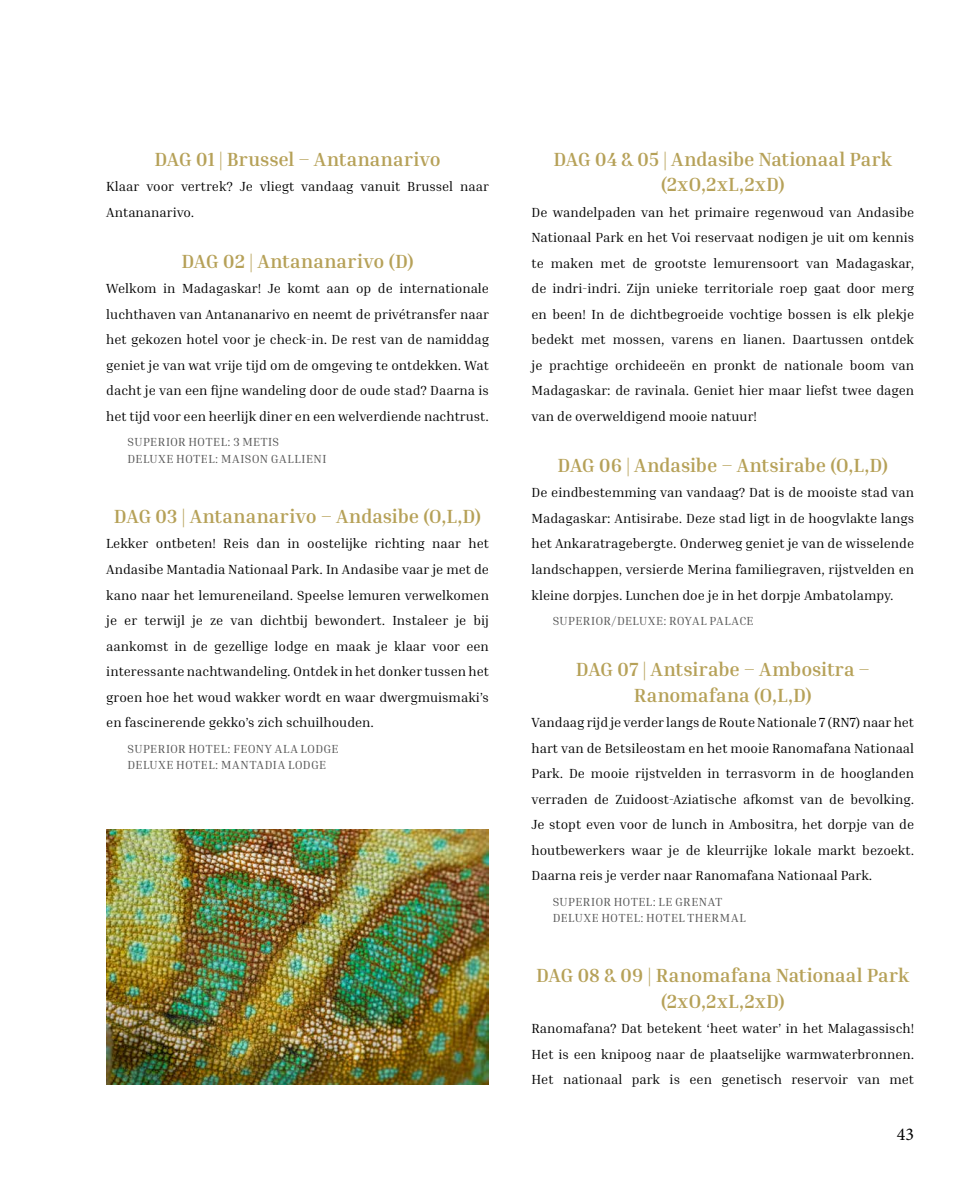
<style>
.page{position:relative;width:978px;height:1191px;background:#fff}
.page>*{position:absolute;margin:0;border:0;box-sizing:border-box;transform-origin:0 0}
.t1{font:700 19.5px/25.5px "Inria Serif";color:#b6a158;text-align:center}
.t2{font:18px "Minion Pro";color:#000}
.t3{font:13.5px/25.5px "Inria Serif";color:#000;text-align:justify}
.t4{font:12px/16.5px "Inria Serif";letter-spacing:.045em;color:#565656}
.t5{font:12px "Inria Serif";letter-spacing:.02em;color:#565656}
</style>
<div class="page">
<img style="left:106px;top:829px;width:383px;height:255px">
<h1 class="t1" style="left:154px;top:146px;width:288px">DAG 01 | Brussel – Antananarivo</h1>
<p class="t3" style="left:106px;top:174px;width:384px">Klaar voor vertrek? Je vliegt vandaag vanuit Brussel naar<br>Antananarivo.</p>
<h1 class="t1" style="left:181px;top:248px;width:234px">DAG 02 | Antananarivo (D)</h1>
<p class="t3" style="left:106px;top:276px;width:384px">Welkom in Madagaskar! Je komt aan op de internationale luchthaven van Antananarivo en neemt de privétransfer naar het gekozen hotel voor je check-in. De rest van de namiddag geniet je van wat vrije tijd om de omgeving te ontdekken. Wat dacht je van een fijne wandeling door de oude stad? Daarna is het tijd voor een heerlijk diner en een welverdiende nachtrust.</p>
<p class="t4" style="left:128px;top:434px;width:200px">SUPERIOR HOTEL: 3 METIS<br>DELUXE HOTEL: MAISON GALLIENI</p>
<h1 class="t1" style="left:114px;top:503px;width:369px">DAG 03 | Antananarivo – Andasibe (O,L,D)</h1>
<p class="t3" style="left:106px;top:531px;width:384px">Lekker ontbeten! Reis dan in oostelijke richting naar het Andasibe Mantadia Nationaal Park. In Andasibe vaar je met de kano naar het lemureneiland. Speelse lemuren verwelkomen je er terwijl je ze van dichtbij bewondert. Instaleer je bij aankomst in de gezellige lodge en maak je klaar voor een interessante nachtwandeling. Ontdek in het donker tussen het groen hoe het woud wakker wordt en waar dwergmuismaki’s en fascinerende gekko’s zich schuilhouden.</p>
<p class="t4" style="left:128px;top:740px;width:213px">SUPERIOR HOTEL: FEONY ALA LODGE<br>DELUXE HOTEL: MANTADIA LODGE</p>
<h1 class="t1" style="left:553px;top:146px;width:340px">DAG 04 &amp; 05 | Andasibe Nationaal Park (2xO,2xL,2xD)</h1>
<p class="t3" style="left:531px;top:199px;width:384px">De wandelpaden van het primaire regenwoud van Andasibe Nationaal Park en het Voi reservaat nodigen je uit om kennis te maken met de grootste lemurensoort van Madagaskar, de indri-indri. Zijn unieke territoriale roep gaat door merg en been! In de dichtbegroeide vochtige bossen is elk plekje bedekt met mossen, varens en lianen. Daartussen ontdek je prachtige orchideeën en pronkt de nationale boom van Madagaskar: de ravinala. Geniet hier maar liefst twee dagen van de overweldigend mooie natuur!</p>
<h1 class="t1" style="left:557px;top:452px;width:332px">DAG 06 | Andasibe – Antsirabe (O,L,D)</h1>
<p class="t3" style="left:531px;top:480px;width:384px">De eindbestemming van vandaag? Dat is de mooiste stad van Madagaskar: Antisirabe. Deze stad ligt in de hoogvlakte langs het Ankaratragebergte. Onderweg geniet je van de wisselende landschappen, versierde Merina familiegraven, rijstvelden en kleine dorpjes. Lunchen doe je in het dorpje Ambatolampy.</p>
<p class="t5" style="left:553px;top:613px;width:202px">SUPERIOR/DELUXE: ROYAL PALACE</p>
<h1 class="t1" style="left:576px;top:656px;width:296px">DAG 07 | Antsirabe – Ambositra –<br>Ranomafana (O,L,D)</h1>
<p class="t3" style="left:531px;top:709px;width:384px">Vandaag rijd je verder langs de Route Nationale 7 (RN7) naar het hart van de Betsileostam en het mooie Ranomafana Nationaal Park. De mooie rijstvelden in terrasvorm in de hooglanden verraden de Zuidoost-Aziatische afkomst van de bevolking.<br>Je stopt even voor de lunch in Ambositra, het dorpje van de houtbewerkers waar je de kleurrijke lokale markt bezoekt.<br>Daarna reis je verder naar Ranomafana Nationaal Park.</p>
<p class="t4" style="left:553px;top:893px;width:194px">SUPERIOR HOTEL: LE GRENAT<br>DELUXE HOTEL: HOTEL THERMAL</p>
<h1 class="t1" style="left:536px;top:962px;width:375px">DAG 08 &amp; 09 | Ranomafana Nationaal Park (2xO,2xL,2xD)</h1>
<p class="t3" style="left:531px;top:1015px;width:384px">Ranomafana? Dat betekent ‘heet water’ in het Malagassisch!<br>Het is een knipoog naar de plaatselijke warmwaterbronnen.<br>Het nationaal park is een genetisch reservoir van met</p>
<h2 class="t2" style="left:897px;top:1122px;width:19px">43</h2>
</div>
